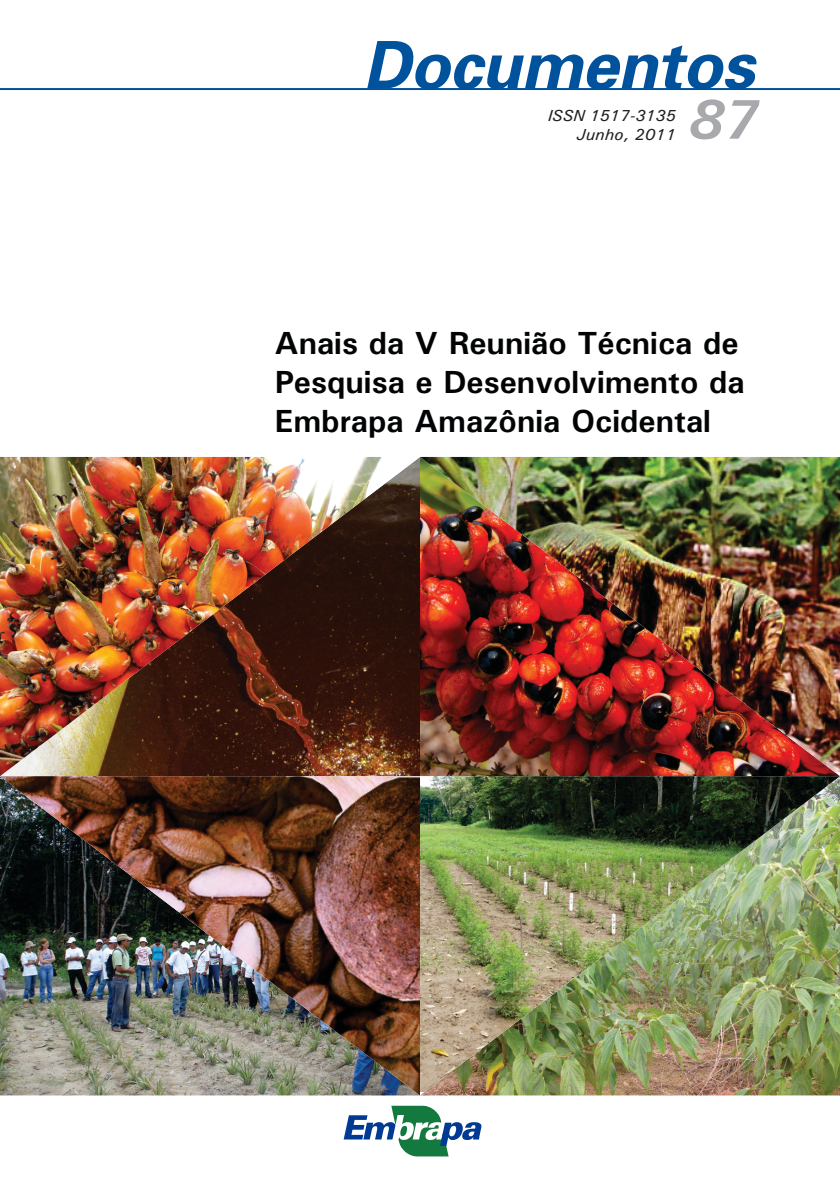
<style>
.page{position:relative;width:840px;height:1191px;background:#fff}
.page>*{position:absolute;margin:0;border:0;box-sizing:border-box;transform-origin:0 0}
.t1{font:italic 700 56px "Univers";color:#a7a9ac}
.t2{font:700 32px/39px "Univers";color:#020304}
.t3{font:italic 16px/19.6px "Univers";color:#231f20;text-align:right}
</style>
<div class="page">
<svg style="left:343px;top:1105px;width:138px;height:51px"></svg>
<hr style="left:0;top:88px;width:839px;height:2px;background:#00529c">
<svg style="left:367px;top:41px;width:390px;height:48px"></svg>
<img style="left:0;top:457px;width:420px;height:638px">
<img style="left:420px;top:457px;width:419px;height:314px">
<img style="left:420px;top:776px;width:419px;height:315px">
<p class="t3" style="left:548px;top:107px;width:129px">ISSN 1517-3135<br>Junho, 2011</p>
<h1 class="t1" style="left:688px;top:100px;width:72px">87</h1>
<p class="t2" style="left:275px;top:326px;width:471px">Anais da V Reunião Técnica de<br>Pesquisa e Desenvolvimento da<br>Embrapa Amazônia Ocidental</p>
</div>
